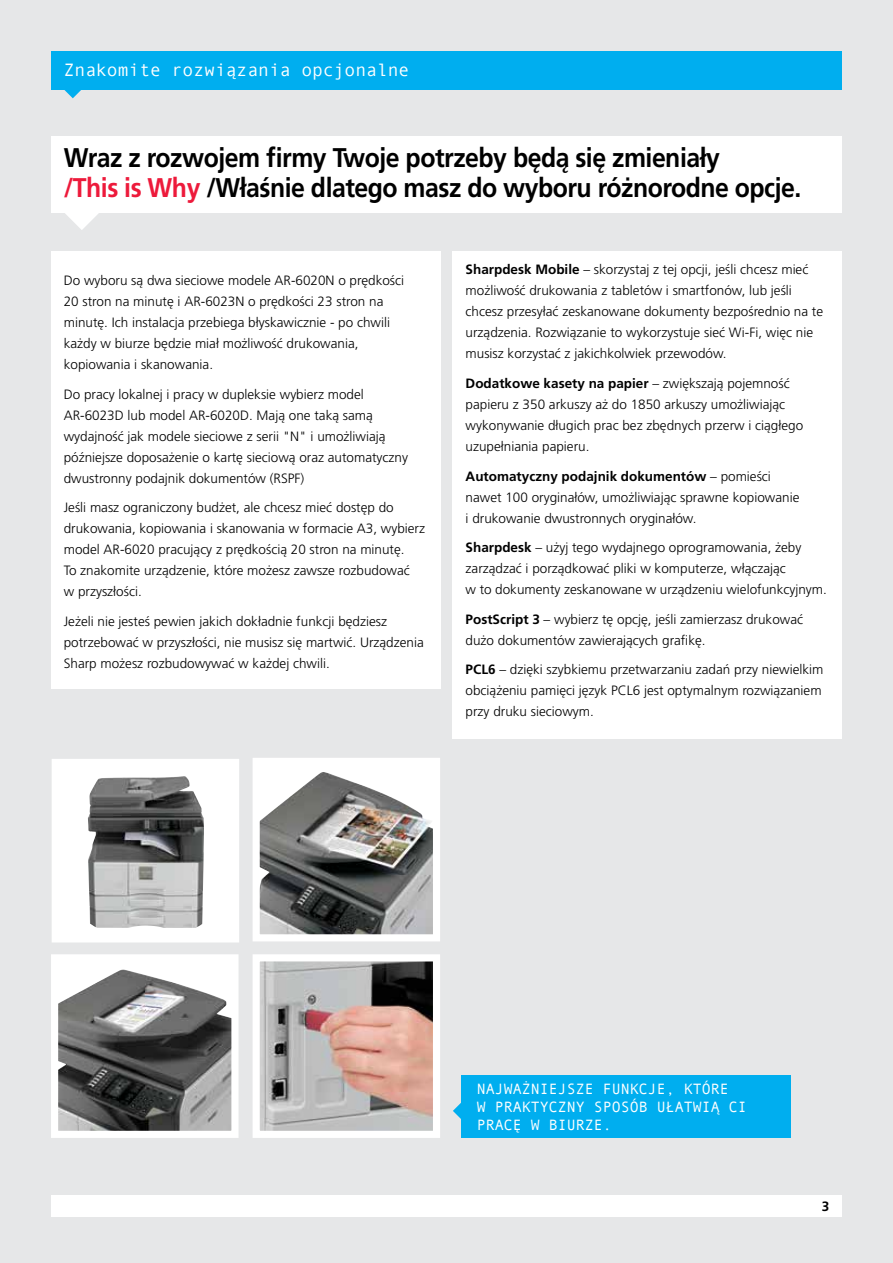
<style>
.page{position:relative;width:893px;height:1263px;background:#e6e7e8}
.page>*{position:absolute;margin:0;border:0;box-sizing:border-box;transform-origin:0 0}
.t1{font:700 27px/30px "Frutiger CE";letter-spacing:-.02em;color:#000;scale:.92 1}
.t2{font:18px "Andale Mono";color:#fff}
.t3{font:15px/18px "Andale Mono";color:#fff}
.t4{font:300 13.5px/21px "Frutiger CE";color:#000}
.t5{font:700 13.5px "Frutiger CE";color:#000}
.s1{color:#ed1a3b}
.s2{font-weight:700}
</style>
<div class="page">
<div style="left:51px;top:1195px;width:791px;height:21px;background:#fff"></div>
<div style="left:51px;top:136px;width:791px;height:77px;background:#fff"></div>
<div style="left:51px;top:51px;width:791px;height:38px;background:#00aeef"></div>
<svg style="left:64px;top:89px;width:18px;height:9px"></svg>
<div style="left:52px;top:251px;width:389px;height:437px;background:#fff"></div>
<div style="left:453px;top:251px;width:389px;height:487px;background:#fff"></div>
<svg style="left:65px;top:213px;width:34px;height:17px"></svg>
<div style="left:462px;top:1075px;width:329px;height:63px;background:#00aeef"></div>
<svg style="left:453px;top:1102px;width:9px;height:18px"></svg>
<div style="left:55px;top:762px;width:181px;height:177px;background:#fff"></div>
<img style="left:88px;top:776px;width:116px;height:152px">
<div style="left:52px;top:759px;width:187px;height:183px;border:7px solid #fff"></div>
<img style="left:261px;top:962px;width:171px;height:168px">
<div style="left:253px;top:954px;width:187px;height:184px;border:7px solid #fff"></div>
<div style="left:256px;top:761px;width:181px;height:177px;background:#fff"></div>
<img style="left:261px;top:772px;width:171px;height:161px">
<div style="left:253px;top:758px;width:187px;height:183px;border:7px solid #fff"></div>
<div style="left:55px;top:958px;width:180px;height:176px;background:#fff"></div>
<img style="left:59px;top:970px;width:172px;height:160px">
<div style="left:51px;top:954px;width:188px;height:184px;border:7px solid #fff"></div>
<h2 class="t2" style="left:64px;top:59px;width:347px">Znakomite rozwiązania opcjonalne</h2>
<h1 class="t1" style="left:64px;top:143px;width:803px">Wraz z rozwojem firmy Twoje potrzeby będą się zmieniały<br><span class="s1">/This is Why</span> /Właśnie dlatego masz do wyboru różnorodne opcje.</h1>
<p class="t4" style="left:64px;top:270px;width:342px">Do wyboru są dwa sieciowe modele AR-6020N o prędkości 20 stron na minutę i AR-6023N o prędkości 23 stron na minutę. Ich instalacja przebiega błyskawicznie - po chwili każdy w biurze będzie miał możliwość drukowania, kopiowania i skanowania.</p>
<p class="t4" style="left:64px;top:383px;width:346px">Do pracy lokalnej i pracy w dupleksie wybierz model AR-6023D lub model AR-6020D. Mają one taką samą wydajność jak modele sieciowe z serii "N" i umożliwiają późniejsze doposażenie o kartę sieciową oraz automatyczny dwustronny podajnik dokumentów (RSPF)</p>
<p class="t4" style="left:64px;top:497px;width:363px">Jeśli masz ograniczony budżet, ale chcesz mieć dostęp do drukowania, kopiowania i skanowania w formacie A3, wybierz model AR-6020 pracujący z prędkością 20 stron na minutę.<br>To znakomite urządzenie, które możesz zawsze rozbudować<br>w przyszłości.</p>
<p class="t4" style="left:64px;top:610px;width:361px">Jeżeli nie jesteś pewien jakich dokładnie funkcji będziesz potrzebować w przyszłości, nie musisz się martwić. Urządzenia<br>Sharp możesz rozbudowywać w każdej chwili.</p>
<p class="t4" style="left:466px;top:259px;width:359px"><span class="s2">Sharpdesk Mobile</span> – skorzystaj z tej opcji, jeśli chcesz mieć możliwość drukowania z tabletów i smartfonów, lub jeśli chcesz przesyłać zeskanowane dokumenty bezpośrednio na te urządzenia. Rozwiązanie to wykorzystuje sieć Wi-Fi, więc nie musisz korzystać z jakichkolwiek przewodów.</p>
<p class="t4" style="left:466px;top:373px;width:339px"><span class="s2">Dodatkowe kasety na papier</span> – zwiększają pojemność papieru z 350 arkuszy aż do 1850 arkuszy umożliwiając wykonywanie długich prac bez zbędnych przerw i ciągłego uzupełniania papieru.</p>
<p class="t4" style="left:466px;top:465px;width:335px"><span class="s2">Automatyczny podajnik dokumentów</span> – pomieści nawet 100 oryginałów, umożliwiając sprawne kopiowanie i drukowanie dwustronnych oryginałów.</p>
<p class="t4" style="left:466px;top:537px;width:363px"><span class="s2">Sharpdesk</span> – użyj tego wydajnego oprogramowania, żeby zarządzać i porządkować pliki w komputerze, włączając<br>w to dokumenty zeskanowane w urządzeniu wielofunkcyjnym.</p>
<p class="t4" style="left:466px;top:608px;width:339px"><span class="s2">PostScript 3</span> – wybierz tę opcję, jeśli zamierzasz drukować dużo dokumentów zawierających grafikę.</p>
<p class="t4" style="left:466px;top:659px;width:359px"><span class="s2">PCL6</span> – dzięki szybkiemu przetwarzaniu zadań przy niewielkim obciążeniu pamięci język PCL6 jest optymalnym rozwiązaniem przy druku sieciowym.</p>
<p class="t3" style="left:477px;top:1079px;width:272px">NAJWAŻNIEJSZE FUNKCJE, KTÓRE<br>W PRAKTYCZNY SPOSÓB UŁATWIĄ CI<br>PRACĘ W BIURZE.</p>
<p class="t5" style="left:822px;top:1198px;width:9px">3</p>
</div>
